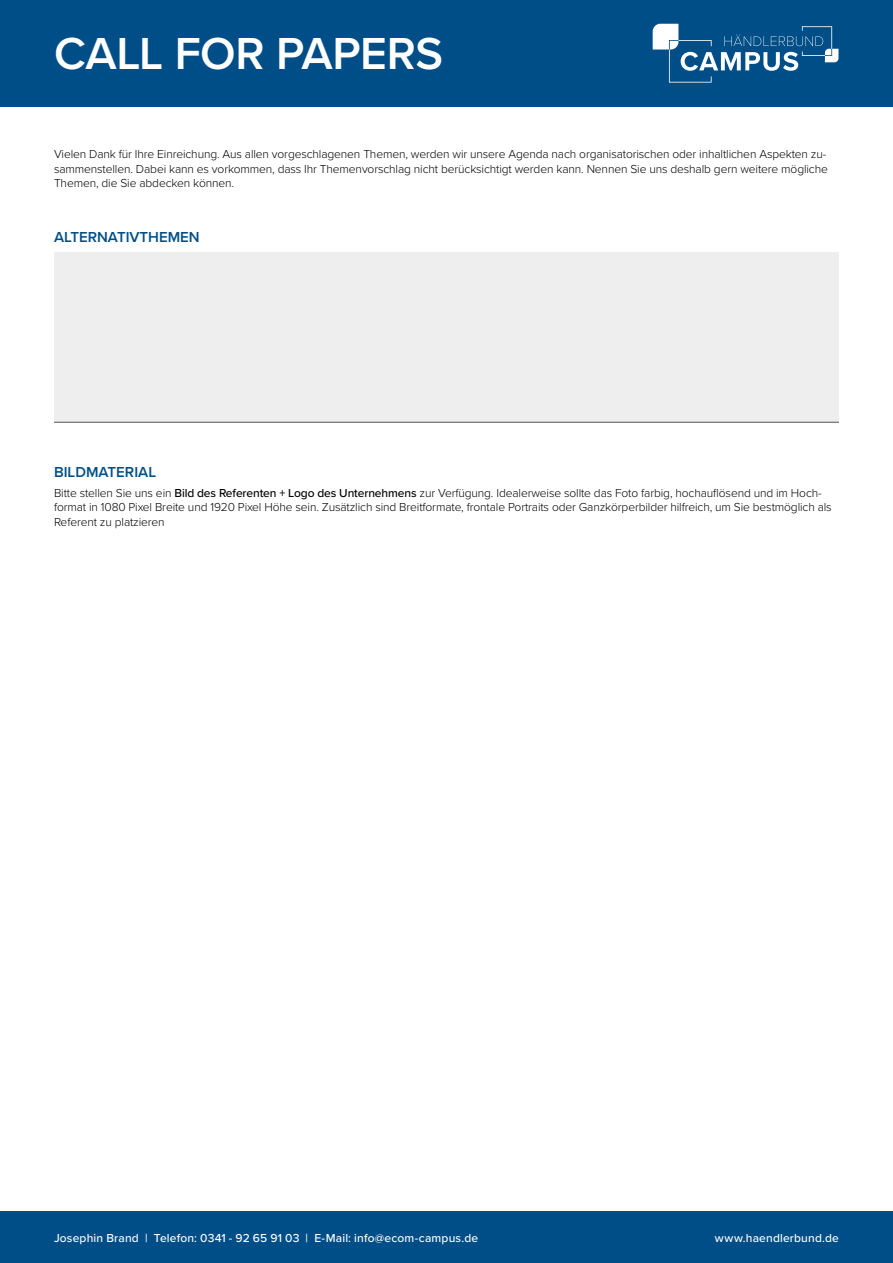
<style>
.page{position:relative;width:893px;height:1263px;background:#fff}
.page>*{position:absolute;margin:0;border:0;box-sizing:border-box;transform-origin:0 0}
.t1{font:600 46.5px "Proxima Nova";letter-spacing:-.01em;color:#fff}
.t2{font:600 15px "Proxima Nova";color:#004e87}
.t3{font:300 12px/14.4px "Proxima Nova";letter-spacing:-.01em;color:#000}
.t4{font:500 12px "Proxima Nova";letter-spacing:.015em;color:#fff}
.s1{font-weight:500}
</style>
<div class="page">
<div style="left:0;top:1212px;width:893px;height:51px;background:#004e87"></div>
<div style="left:0;top:0;width:893px;height:106px;background:#004e87"></div>
<svg style="left:653px;top:24px;width:185px;height:59px"></svg>
<div style="left:54px;top:252px;width:785px;height:170px;background:#eee"></div>
<hr style="left:54px;top:422px;width:785px;height:1px;background:#575757">
<h1 class="t1" style="left:54px;top:18px;width:391px">CALL FOR PAPERS</h1>
<p class="t3" style="left:54px;top:146px;width:775px">Vielen Dank für Ihre Einreichung. Aus allen vorgeschlagenen Themen, werden wir unsere Agenda nach organisatorischen oder inhaltlichen Aspekten zu&shy;sammenstellen. Dabei kann es vorkommen, dass Ihr Themenvorschlag nicht berücksichtigt werden kann. Nennen Sie uns deshalb gern weitere mögliche<br>Themen, die Sie abdecken können.</p>
<p class="t2" style="left:54px;top:225px;width:147px">ALTERNATIVTHEMEN</p>
<p class="t2" style="left:54px;top:460px;width:104px">BILDMATERIAL</p>
<p class="t3" style="left:54px;top:485px;width:779px">Bitte stellen Sie uns ein <span class="s1">Bild des Referenten + Logo des Unternehmens</span> zur Verfügung. Idealerweise sollte das Foto farbig, hochauflösend und im Hoch&shy;format in 1080 Pixel Breite und 1920 Pixel Höhe sein. Zusätzlich sind Breitformate, frontale Portraits oder Ganzkörperbilder hilfreich, um Sie bestmöglich als<br>Referent zu platzieren</p>
<p class="t4" style="left:54px;top:1229px;width:426px">Josephin Brand | Telefon: 0341 - 92 65 91 03 | E-Mail: info@ecom-campus.de</p>
<p class="t4" style="left:715px;top:1229px;width:126px">www.haendlerbund.de</p>
</div>
